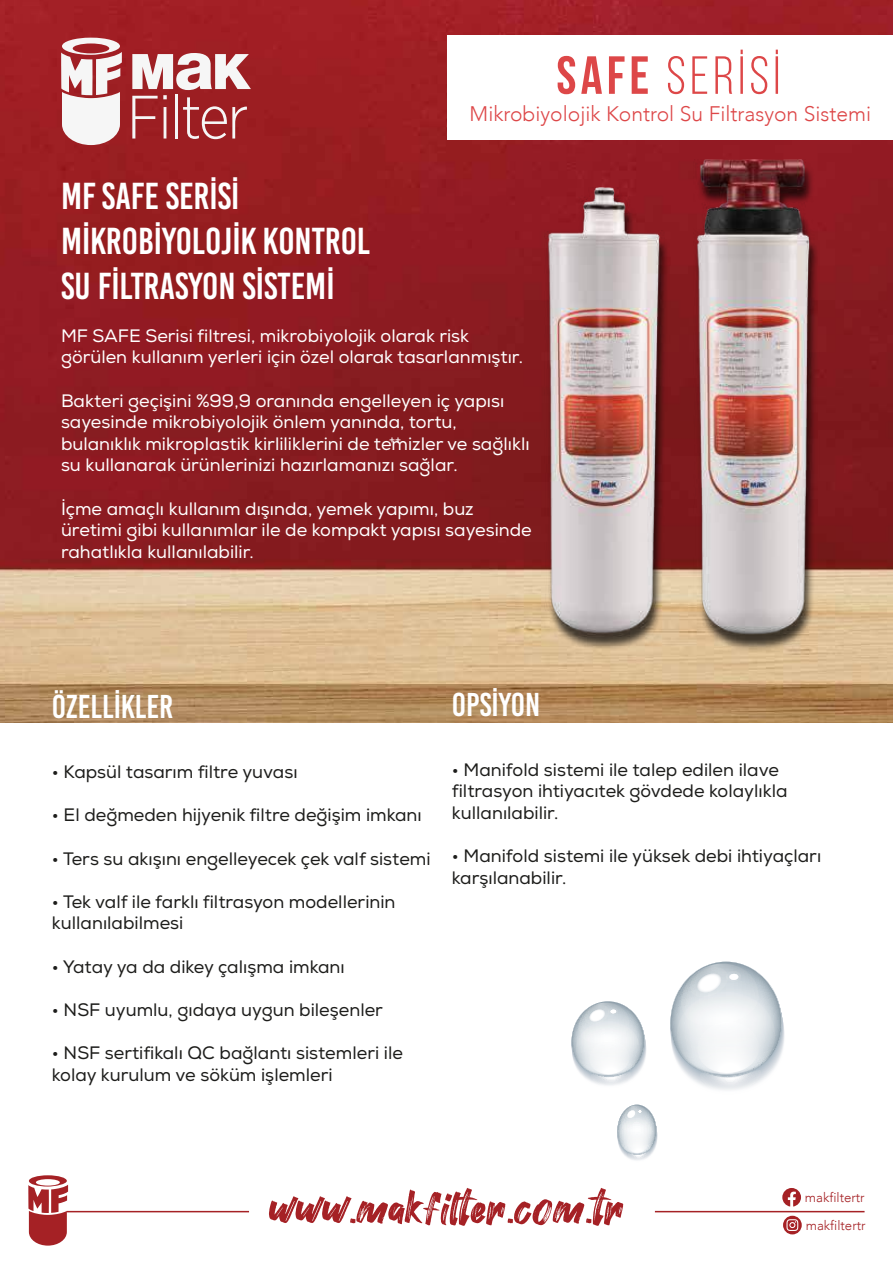
<style>
.page{position:relative;width:893px;height:1263px;background:#fff}
.page>*{position:absolute;margin:0;border:0;box-sizing:border-box;transform-origin:0 0}
.t1{font:53.55px "Bebas Neue";letter-spacing:.08em;color:#dd4748}
.t2{font:50.4px "Hey August";color:#a52125}
.t3{font:37.5px/45px "Bebas Kai";color:#fff}
.t4{font:33px "Bebas Kai";color:#fff}
.t5{font:300 21px "Avenir";color:#dd4748}
.t6{font:18px/21.6px "Nexa";color:#1d1d1b}
.t7{font:18px/21.6px "Nexa";color:#fff}
.t8{font:300 13.2px "Avenir";color:#a52125}
.t9{font:12px "Nexa";color:#fff}
.s1{font-weight:700}
</style>
<div class="page">
<img style="left:0;top:0;width:893px;height:723px">
<svg style="left:132px;top:53px;width:119px;height:86px"></svg>
<svg style="left:61px;top:38px;width:61px;height:107px"></svg>
<div style="left:447px;top:35px;width:446px;height:104px;background:#fff"></div>
<img style="left:544px;top:187px;width:126px;height:463px">
<img style="left:694px;top:160px;width:125px;height:491px">
<svg style="left:671px;top:962px;width:111px;height:128px"></svg>
<svg style="left:572px;top:1001px;width:72px;height:84px"></svg>
<svg style="left:617px;top:1104px;width:41px;height:56px"></svg>
<svg style="left:28px;top:1175px;width:40px;height:70px"></svg>
<svg style="left:783px;top:1216px;width:19px;height:18px"></svg>
<svg style="left:782px;top:1188px;width:19px;height:18px"></svg>
<hr style="left:655px;top:1211px;width:209px;height:1px;background:#a52225">
<hr style="left:67px;top:1211px;width:182px;height:1px;background:#a52225">
<h1 class="t1" style="left:556px;top:47px;width:225px"><span class="s1">SAFE</span> SERİSİ</h1>
<p class="t5" style="left:470px;top:101px;width:403px">Mikrobiyolojik Kontrol Su Filtrasyon Sistemi</p>
<h3 class="t3" style="left:61px;top:173px;width:311px">MF SAFE SERİSİ<br>MİKROBİYOLOJİK KONTROL<br>SU FİLTRASYON SİSTEMİ</h3>
<p class="t7" style="left:61px;top:325px;width:464px">MF SAFE Serisi filtresi, mikrobiyolojik olarak risk görülen kullanım yerleri için özel olarak tasarlanmıştır.</p>
<p class="t7" style="left:61px;top:390px;width:470px">Bakteri geçişini %99,9 oranında engelleyen iç yapısı sayesinde mikrobiyolojik önlem yanında, tortu, bulanıklık mikroplastik kirliliklerini de temizler ve sağlıklı su kullanarak ürünlerinizi hazırlamanızı sağlar.</p>
<p class="t7" style="left:61px;top:498px;width:472px">İçme amaçlı kullanım dışında, yemek yapımı, buz üretimi gibi kullanımlar ile de kompakt yapısı sayesinde rahatlıkla kullanılabilir.</p>
<p class="t9" style="left:389px;top:433px;width:13px">++</p>
<h3 class="t4" style="left:52px;top:689px;width:123px">ÖZELLİKLER</h3>
<p class="t6" style="left:52px;top:761px;width:247px">• Kapsül tasarım filtre yuvası</p>
<p class="t6" style="left:52px;top:805px;width:371px">• El değmeden hijyenik filtre değişim imkanı</p>
<p class="t6" style="left:52px;top:848px;width:380px">• Ters su akışını engelleyecek çek valf sistemi</p>
<p class="t6" style="left:52px;top:891px;width:345px">• Tek valf ile farklı filtrasyon modellerinin kullanılabilmesi</p>
<p class="t6" style="left:52px;top:956px;width:294px">• Yatay ya da dikey çalışma imkanı</p>
<p class="t6" style="left:52px;top:999px;width:333px">• NSF uyumlu, gıdaya uygun bileşenler</p>
<p class="t6" style="left:52px;top:1042px;width:353px">• NSF sertifikalı QC bağlantı sistemleri ile kolay kurulum ve söküm işlemleri</p>
<h3 class="t4" style="left:452px;top:687px;width:90px">OPSİYON</h3>
<p class="t6" style="left:452px;top:759px;width:337px">• Manifold sistemi ile talep edilen ilave filtrasyon ihtiyacıtek gövdede kolaylıkla kullanılabilir.</p>
<p class="t6" style="left:452px;top:845px;width:371px">• Manifold sistemi ile yüksek debi ihtiyaçları karşılanabilir.</p>
<h2 class="t2" style="left:269px;top:1180px;width:357px">www.makfilter.com.tr</h2>
<p class="t8" style="left:805px;top:1190px;width:61px">makfiltertr</p>
<p class="t8" style="left:806px;top:1217px;width:61px">makfiltertr</p>
</div>
